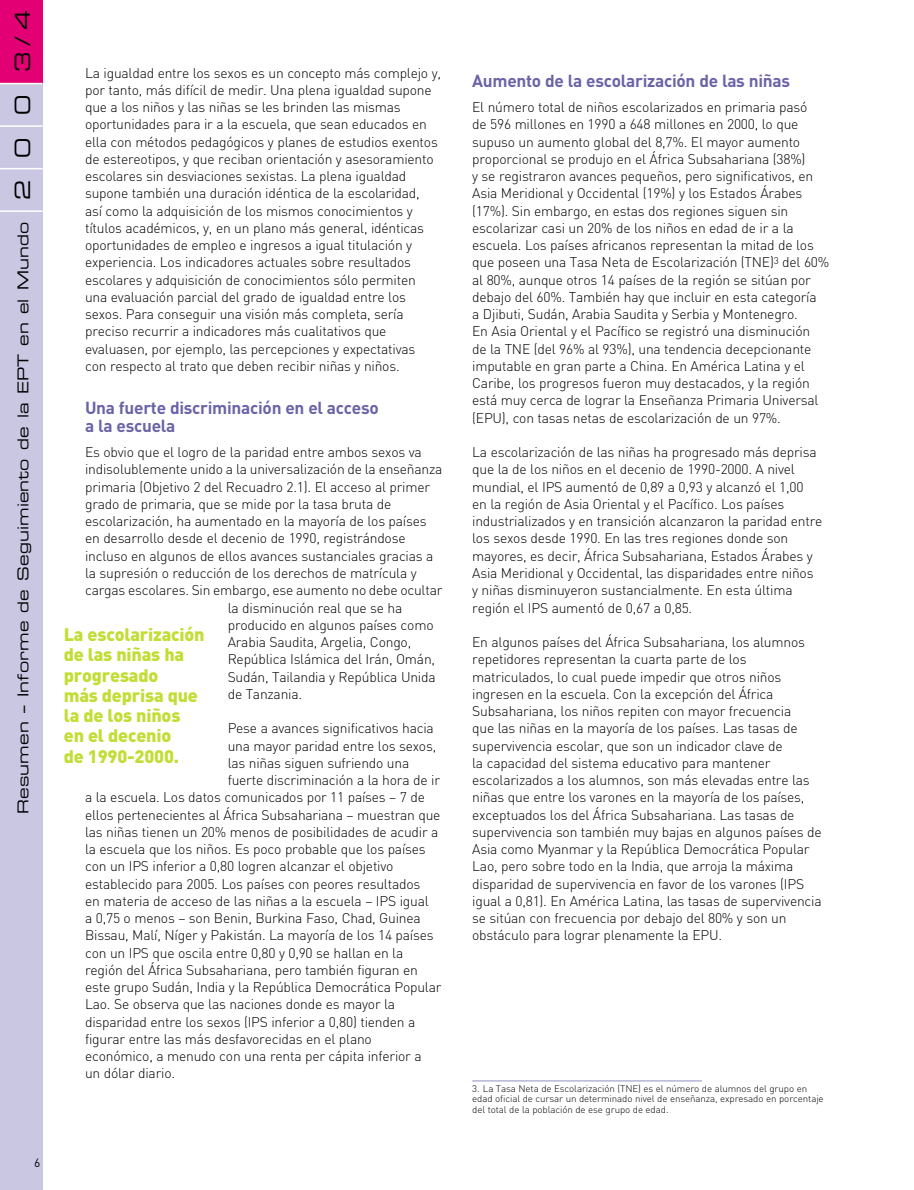
<style>
.page{position:relative;width:914px;height:1190px;background:#fff}
.page>*{position:absolute;margin:0;border:0;box-sizing:border-box;transform-origin:0 0}
.t1{font:21px "Eurostile Extended Two";color:#000}
.t2{font:900 18px/20.2px "DIN";letter-spacing:-.01em;color:#c2de36}
.t3{font:700 17.25px/17.2px "DIN";letter-spacing:-.015em;color:#6a63a7}
.t4{font:15px "Eurostile Extended Two";letter-spacing:.01em;color:#000}
.t5{font:300 13.8px/17.2px "DIN";letter-spacing:-.015em;color:#000}
.t6{font:12px "DIN";color:#000}
.t7{font:300 9.45px/10.5px "DIN";letter-spacing:-.01em;color:#000}
</style>
<div class="page">
<div style="left:0;top:84px;width:43px;height:1105px;background:#c9c7e2"></div>
<div style="left:0;top:0;width:43px;height:84px;background:#e30075"></div>
<hr style="left:0;top:210px;width:43px;height:2px;background:#fff">
<hr style="left:0;top:168px;width:43px;height:1px;background:#fff">
<hr style="left:0;top:125px;width:43px;height:2px;background:#fff">
<hr style="left:0;top:83px;width:43px;height:1px;background:#fff">
<hr style="left:472px;top:1080px;width:230px;height:1px;background:#9090c3">
<h1 class="t1" style="left:15px;top:72px;width:64px;rotate:-90deg">3 / 4</h1>
<h1 class="t1" style="left:15px;top:115px;width:22px;rotate:-90deg">0</h1>
<h1 class="t1" style="left:15px;top:157px;width:22px;rotate:-90deg">0</h1>
<h1 class="t1" style="left:15px;top:200px;width:22px;rotate:-90deg">2</h1>
<p class="t4" style="left:17px;top:813px;width:593px;rotate:-90deg">Resumen – Informe de Seguimiento de la EPT en el Mundo</p>
<p class="t5" style="left:85px;top:66px;width:357px">La igualdad entre los sexos es un concepto más complejo y, por tanto, más difícil de medir. Una plena igualdad supone que a los niños y las niñas se les brinden las mismas oportunidades para ir a la escuela, que sean educados en ella con métodos pedagógicos y planes de estudios exentos de estereotipos, y que reciban orientación y asesoramiento escolares sin desviaciones sexistas. La plena igualdad supone también una duración idéntica de la escolaridad,<br>así como la adquisición de los mismos conocimientos y títulos académicos, y, en un plano más general, idénticas oportunidades de empleo e ingresos a igual titulación y experiencia. Los indicadores actuales sobre resultados escolares y adquisición de conocimientos sólo permiten una evaluación parcial del grado de igualdad entre los sexos. Para conseguir una visión más completa, sería preciso recurrir a indicadores más cualitativos que evaluasen, por ejemplo, las percepciones y expectativas<br>con respecto al trato que deben recibir niñas y niños.</p>
<p class="t3" style="left:85px;top:401px;width:295px">Una fuerte discriminación en el acceso a la escuela</p>
<p class="t5" style="left:85px;top:445px;width:338px">Es obvio que el logro de la paridad entre ambos sexos va</p>
<p class="t5" style="left:85px;top:462px;width:359px">indisolublemente unido a la universalización de la enseñanza</p>
<p class="t5" style="left:85px;top:480px;width:346px">primaria (Objetivo 2 del Recuadro 2.1). El acceso al primer</p>
<p class="t5" style="left:85px;top:497px;width:308px">grado de primaria, que se mide por la tasa bruta de</p>
<p class="t5" style="left:85px;top:514px;width:343px">escolarización, ha aumentado en la mayoría de los países</p>
<p class="t5" style="left:85px;top:531px;width:322px">en desarrollo desde el decenio de 1990, registrándose</p>
<p class="t5" style="left:85px;top:549px;width:350px">incluso en algunos de ellos avances sustanciales gracias a</p>
<p class="t5" style="left:85px;top:566px;width:333px">la supresión o reducción de los derechos de matrícula y</p>
<p class="t5" style="left:85px;top:583px;width:359px">cargas escolares. Sin embargo, ese aumento no debe ocultar</p>
<p class="t5" style="left:228px;top:600px;width:176px">la disminución real que se ha</p>
<p class="t5" style="left:228px;top:618px;width:207px">producido en algunos países como</p>
<p class="t5" style="left:228px;top:635px;width:185px">Arabia Saudita, Argelia, Congo,</p>
<p class="t5" style="left:228px;top:652px;width:209px">República Islámica del Irán, Omán,</p>
<p class="t5" style="left:228px;top:669px;width:209px">Sudán, Tailandia y República Unida</p>
<p class="t5" style="left:228px;top:687px;width:76px">de Tanzania.</p>
<p class="t5" style="left:228px;top:721px;width:208px">Pese a avances significativos hacia</p>
<p class="t5" style="left:228px;top:738px;width:210px">una mayor paridad entre los sexos,</p>
<p class="t5" style="left:228px;top:756px;width:183px">las niñas siguen sufriendo una</p>
<p class="t5" style="left:228px;top:773px;width:214px">fuerte discriminación a la hora de ir</p>
<p class="t5" style="left:85px;top:790px;width:341px">a la escuela. Los datos comunicados por 11 países – 7 de</p>
<p class="t5" style="left:85px;top:807px;width:357px">ellos pertenecientes al África Subsahariana – muestran que</p>
<p class="t5" style="left:85px;top:825px;width:355px">las niñas tienen un 20% menos de posibilidades de acudir a</p>
<p class="t5" style="left:85px;top:842px;width:342px">la escuela que los niños. Es poco probable que los países</p>
<p class="t5" style="left:85px;top:859px;width:310px">con un IPS inferior a 0,80 logren alcanzar el objetivo</p>
<p class="t5" style="left:85px;top:876px;width:337px">establecido para 2005. Los países con peores resultados</p>
<p class="t5" style="left:85px;top:894px;width:345px">en materia de acceso de las niñas a la escuela – IPS igual</p>
<p class="t5" style="left:85px;top:911px;width:337px">a 0,75 o menos – son Benin, Burkina Faso, Chad, Guinea</p>
<p class="t5" style="left:85px;top:928px;width:350px">Bissau, Malí, Níger y Pakistán. La mayoría de los 14 países</p>
<p class="t5" style="left:85px;top:945px;width:320px">con un IPS que oscila entre 0,80 y 0,90 se hallan en la</p>
<p class="t5" style="left:85px;top:963px;width:334px">región del África Subsahariana, pero también figuran en</p>
<p class="t5" style="left:85px;top:980px;width:358px">este grupo Sudán, India y la República Democrática Popular</p>
<p class="t5" style="left:85px;top:997px;width:311px">Lao. Se observa que las naciones donde es mayor la</p>
<p class="t5" style="left:85px;top:1014px;width:332px">disparidad entre los sexos (IPS inferior a 0,80) tienden a</p>
<p class="t5" style="left:85px;top:1032px;width:288px">figurar entre las más desfavorecidas en el plano</p>
<p class="t5" style="left:85px;top:1049px;width:338px">económico, a menudo con una renta per cápita inferior a</p>
<p class="t5" style="left:85px;top:1066px;width:91px">un dólar diario.</p>
<h2 class="t2" style="left:64px;top:626px;width:142px">La escolarización de las niñas ha progresado<br>más deprisa que la de los niños en el decenio<br>de 1990-2000.</h2>
<p class="t6" style="left:34px;top:1158px;width:8px">6</p>
<p class="t3" style="left:472px;top:74px;width:319px">Aumento de la escolarización de las niñas</p>
<p class="t5" style="left:472px;top:100px;width:358px">El número total de niños escolarizados en primaria pasó<br>de 596 millones en 1990 a 648 millones en 2000, lo que supuso un aumento global del 8,7%. El mayor aumento proporcional se produjo en el África Subsahariana (38%)<br>y se registraron avances pequeños, pero significativos, en Asia Meridional y Occidental (19%) y los Estados Árabes (17%). Sin embargo, en estas dos regiones siguen sin escolarizar casi un 20% de los niños en edad de ir a la escuela. Los países africanos representan la mitad de los que poseen una Tasa Neta de Escolarización (TNE)<sup>3</sup> del 60% al 80%, aunque otros 14 países de la región se sitúan por debajo del 60%. También hay que incluir en esta categoría<br>a Djibuti, Sudán, Arabia Saudita y Serbia y Montenegro.<br>En Asia Oriental y el Pacífico se registró una disminución<br>de la TNE (del 96% al 93%), una tendencia decepcionante imputable en gran parte a China. En América Latina y el Caribe, los progresos fueron muy destacados, y la región está muy cerca de lograr la Enseñanza Primaria Universal (EPU), con tasas netas de escolarización de un 97%.</p>
<p class="t5" style="left:472px;top:445px;width:352px">La escolarización de las niñas ha progresado más deprisa que la de los niños en el decenio de 1990-2000. A nivel mundial, el IPS aumentó de 0,89 a 0,93 y alcanzó el 1,00<br>en la región de Asia Oriental y el Pacífico. Los países industrializados y en transición alcanzaron la paridad entre los sexos desde 1990. En las tres regiones donde son mayores, es decir, África Subsahariana, Estados Árabes y Asia Meridional y Occidental, las disparidades entre niños y niñas disminuyeron sustancialmente. En esta última región el IPS aumentó de 0,67 a 0,85.</p>
<p class="t5" style="left:472px;top:635px;width:351px">En algunos países del África Subsahariana, los alumnos repetidores representan la cuarta parte de los matriculados, lo cual puede impedir que otros niños ingresen en la escuela. Con la excepción del África Subsahariana, los niños repiten con mayor frecuencia<br>que las niñas en la mayoría de los países. Las tasas de supervivencia escolar, que son un indicador clave de<br>la capacidad del sistema educativo para mantener escolarizados a los alumnos, son más elevadas entre las niñas que entre los varones en la mayoría de los países, exceptuados los del África Subsahariana. Las tasas de supervivencia son también muy bajas en algunos países de Asia como Myanmar y la República Democrática Popular Lao, pero sobre todo en la India, que arroja la máxima disparidad de supervivencia en favor de los varones (IPS igual a 0,81). En América Latina, las tasas de supervivencia se sitúan con frecuencia por debajo del 80% y son un obstáculo para lograr plenamente la EPU.</p>
<p class="t7" style="left:472px;top:1084px;width:353px">3. La Tasa Neta de Escolarización (TNE) es el número de alumnos del grupo en edad oficial de cursar un determinado nivel de enseñanza, expresado en porcentaje del total de la población de ese grupo de edad.</p>
</div>
